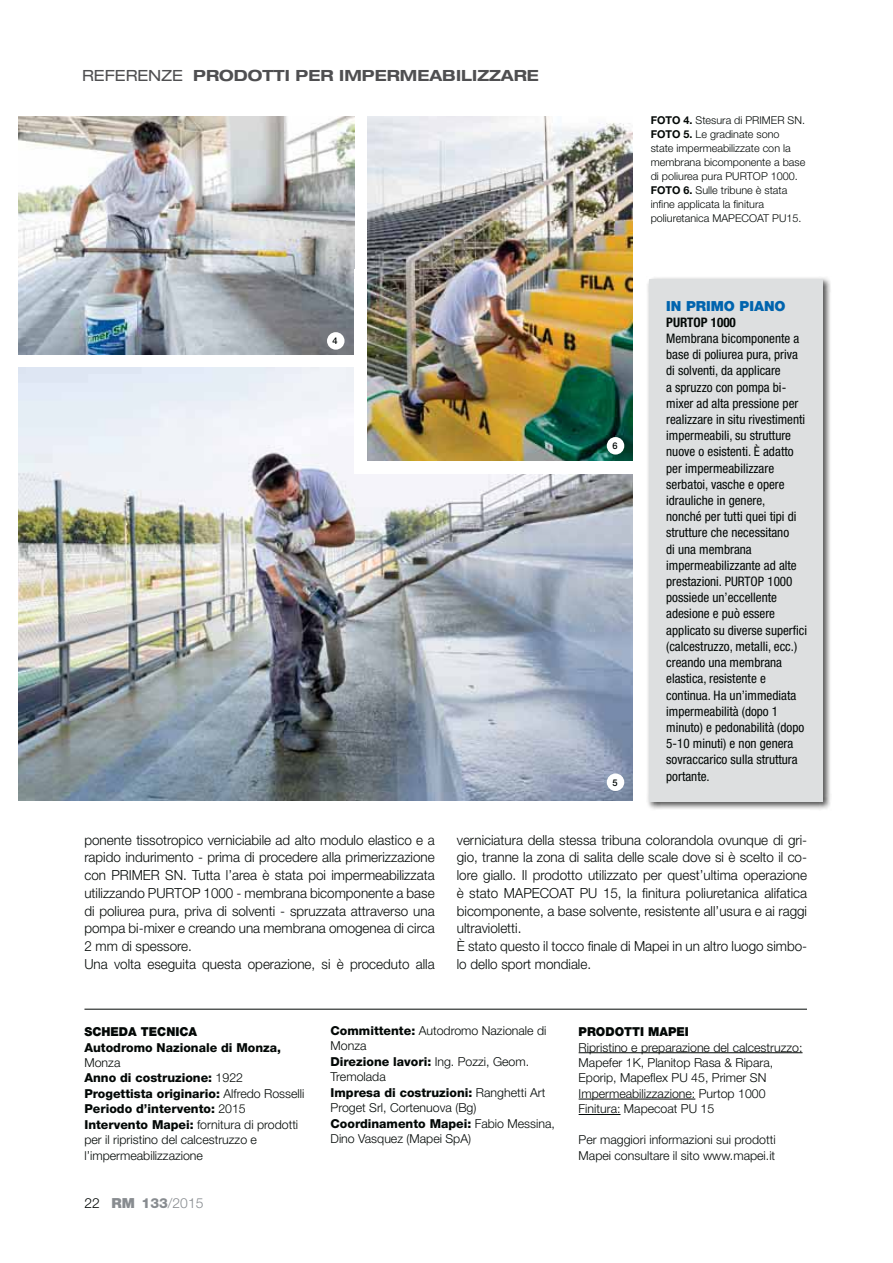
<style>
.page{position:relative;width:893px;height:1263px;background:#fff}
.page>*{position:absolute;margin:0;border:0;box-sizing:border-box;transform-origin:0 0}
.t1{font:700 expanded 15.45px "Helvetica Neue LT Std";color:#4f4f51}
.t2{font:300 13.95px/17.7px "Helvetica Neue LT Std";color:#030806}
.t3{font:300 13.95px "Helvetica Neue LT Std";color:#888c90}
.t4{font:900 13.95px "Helvetica Neue LT Std";color:#0064ae}
.t5{font:condensed 13.05px/16.2px "Helvetica Neue LT Std";color:#030806}
.t6{font:700 condensed 13.05px "Helvetica Neue LT Std";color:#030806}
.t7{font:300 12.3px/15.5px "Helvetica Neue LT Std";color:#030806}
.t8{font:900 12.3px "Helvetica Neue LT Std";color:#030806}
.t9{font:800 12.3px "Helvetica Neue LT Std";color:#030806}
.t10{font:300 10.8px/14px "Helvetica Neue LT Std";color:#030806}
.t11{font:500 9.3px "Helvetica Neue LT Std";color:#030806}
.s1{font-weight:400}
.s2{font-weight:700}
.s3{font-weight:800}
.s4{color:#030806}
.s5{font-weight:900}
</style>
<div class="page">
<hr style="left:578px;top:1052px;width:224px;height:1px;background:#030806">
<hr style="left:578px;top:1099px;width:117px;height:1px;background:#030806">
<hr style="left:578px;top:1114px;width:42px;height:1px;background:#030806">
<hr style="left:84px;top:1009px;width:723px;height:1px;background:#030806">
<img style="left:19px;top:367px;width:613px;height:434px">
<img style="left:19px;top:117px;width:335px;height:237px">
<img style="left:647px;top:277px;width:184px;height:533px">
<div style="left:649px;top:279px;width:173px;height:522px;background:#dddfe0"></div>
<div style="left:606px;top:773px;width:18px;height:18px;background:#fff;border-radius:50%"></div>
<div style="left:327px;top:332px;width:17px;height:18px;background:#fff;border-radius:50%"></div>
<div style="left:354px;top:270px;width:291px;height:204px;background:#fff"></div>
<img style="left:368px;top:117px;width:264px;height:344px">
<div style="left:606px;top:437px;width:18px;height:18px;background:#fff;border-radius:50%"></div>
<p class="t1" style="left:82px;top:70px;width:458px"><span class="s1">REFERENZE</span> PRODOTTI PER IMPERMEABILIZZARE</p>
<p class="t11" style="left:332px;top:338px;width:7px">4</p>
<p class="t11" style="left:612px;top:443px;width:7px">6</p>
<p class="t11" style="left:612px;top:779px;width:7px">5</p>
<p class="t10" style="left:650px;top:115px;width:156px"><span class="s2">FOTO 4.</span> Stesura di PRIMER SN.<br><span class="s2">FOTO 5.</span> Le gradinate sono<br>state impermeabilizzate con la membrana bicomponente a base di poliurea pura PURTOP 1000.<br><span class="s2">FOTO 6.</span> Sulle tribune è stata infine applicata la finitura poliuretanica MAPECOAT PU15.</p>
<p class="t4" style="left:666px;top:298px;width:121px">IN PRIMO PIANO</p>
<p class="t6" style="left:666px;top:317px;width:71px">PURTOP 1000</p>
<p class="t5" style="left:666px;top:332px;width:142px">Membrana bicomponente a base di poliurea pura, priva di solventi, da applicare<br>a spruzzo con pompa bi&shy;mixer ad alta pressione per realizzare in situ rivestimenti impermeabili, su strutture nuove o esistenti. È adatto per impermeabilizzare serbatoi, vasche e opere idrauliche in genere,<br>nonché per tutti quei tipi di strutture che necessitano<br>di una membrana impermeabilizzante ad alte prestazioni. PURTOP 1000 possiede un’eccellente adesione e può essere applicato su diverse superfici (calcestruzzo, metalli, ecc.) creando una membrana elastica, resistente e continua. Ha un’immediata impermeabilità (dopo 1 minuto) e pedonabilità (dopo<br>5-10 minuti) e non genera sovraccarico sulla struttura portante.</p>
<p class="t2" style="left:84px;top:832px;width:352px">ponente tissotropico verniciabile ad alto modulo elastico e a rapido indurimento - prima di procedere alla primerizzazione con PRIMER SN. Tutta l’area è stata poi impermeabilizzata utilizzando PURTOP 1000 - membrana bicomponente a base di poliurea pura, priva di solventi - spruzzata attraverso una pompa bi-mixer e creando una membrana omogenea di circa 2 mm di spessore.<br>Una volta eseguita questa operazione, si è proceduto alla</p>
<p class="t2" style="left:457px;top:832px;width:352px">verniciatura della stessa tribuna colorandola ovunque di gri&shy;gio, tranne la zona di salita delle scale dove si è scelto il co&shy;lore giallo. Il prodotto utilizzato per quest’ultima operazione è stato MAPECOAT PU 15, la finitura poliuretanica alifatica bicomponente, a base solvente, resistente all’usura e ai raggi ultravioletti.<br>È stato questo il tocco finale di Mapei in un altro luogo simbo&shy;lo dello sport mondiale.</p>
<p class="t8" style="left:84px;top:1025px;width:114px">SCHEDA TECNICA</p>
<p class="t9" style="left:84px;top:1043px;width:198px">Autodromo Nazionale di Monza,</p>
<p class="t7" style="left:84px;top:1056px;width:221px">Monza<br><span class="s3">Anno di costruzione:</span> 1922<br><span class="s3">Progettista originario:</span> Alfredo Rosselli<br><span class="s3">Periodo d’intervento:</span> 2015<br><span class="s3">Intervento Mapei:</span> fornitura di prodotti per il ripristino del calcestruzzo e l’impermeabilizzazione</p>
<p class="t3" style="left:84px;top:1199px;width:120px"><span class="s4">22</span> <span class="s5">RM</span> <span class="s3">133</span>/2015</p>
<p class="t7" style="left:330px;top:1024px;width:226px"><span class="s3">Committente:</span> Autodromo Nazionale di<br>Monza<br><span class="s3">Direzione lavori:</span> Ing. Pozzi, Geom.<br>Tremolada<br><span class="s3">Impresa di costruzioni:</span> Ranghetti Art<br>Proget Srl, Cortenuova (Bg)<br><span class="s3">Coordinamento Mapei:</span> Fabio Messina,<br>Dino Vasquez (Mapei SpA)</p>
<p class="t8" style="left:578px;top:1025px;width:112px">PRODOTTI MAPEI</p>
<p class="t7" style="left:578px;top:1041px;width:225px">Ripristino e preparazione del calcestruzzo:<br>Mapefer 1K, Planitop Rasa &amp; Ripara, Eporip, Mapeflex PU 45, Primer SN Impermeabilizzazione: Purtop 1000<br>Finitura: Mapecoat PU 15</p>
<p class="t7" style="left:578px;top:1134px;width:198px">Per maggiori informazioni sui prodotti<br>Mapei consultare il sito www.mapei.it</p>
</div>
